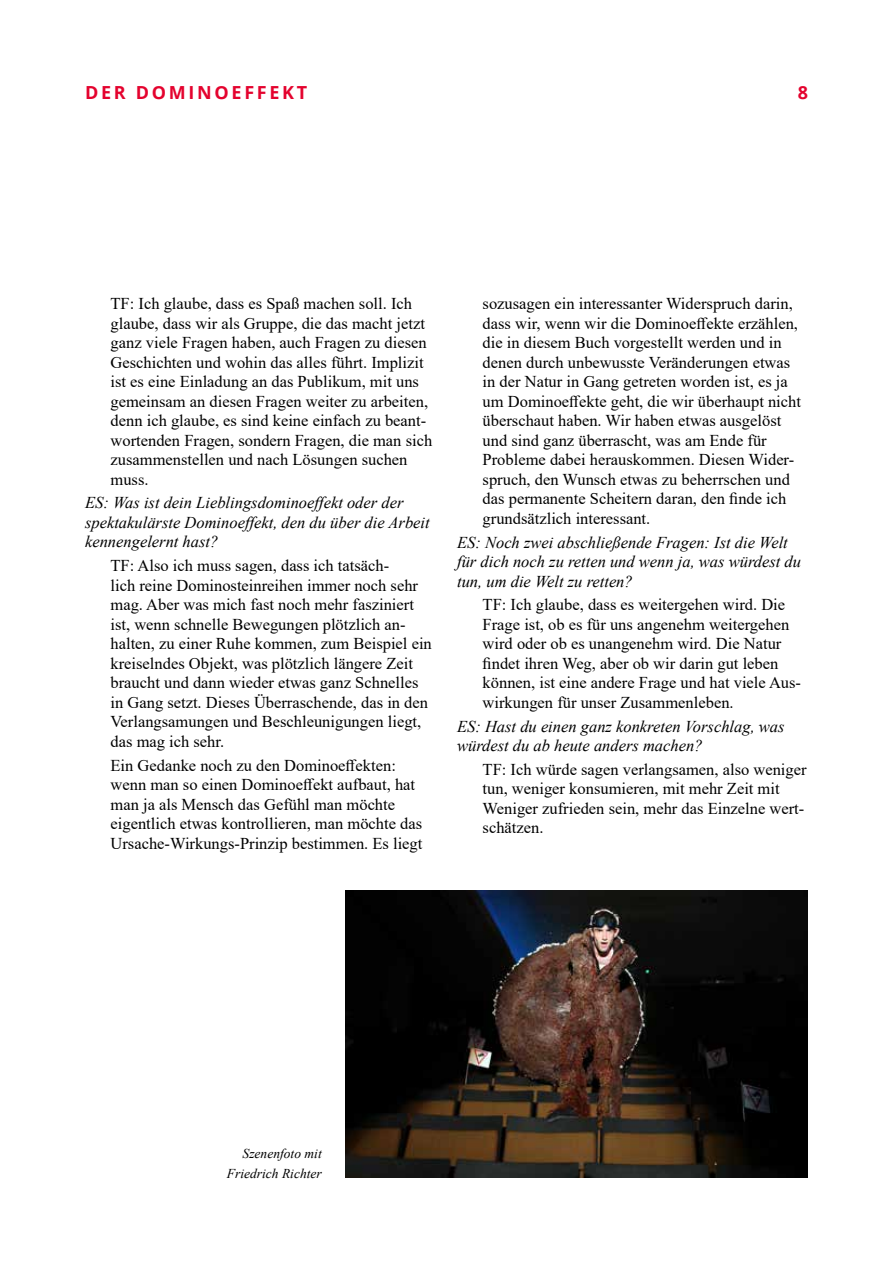
<style>
.page{position:relative;width:893px;height:1263px;background:#fff}
.page>*{position:absolute;margin:0;border:0;box-sizing:border-box;transform-origin:0 0}
.t1{font:700 18px "Open Sans";letter-spacing:.15em;color:#e4032e}
.t2{font:16.5px/19.5px "Times New Roman";color:#000}
.t3{font:italic 16.5px/19.5px "Times New Roman";color:#000}
.t4{font:italic 13.5px/19.5px "Times New Roman";color:#000;text-align:right}
</style>
<div class="page">
<img style="left:346px;top:890px;width:462px;height:288px">
<p class="t1" style="left:85px;top:80px;width:29px">DER</p>
<p class="t1" style="left:136px;top:80px;width:145px">DOMI NOE FFEKT</p>
<p class="t1" style="left:798px;top:80px;width:12px">8</p>
<p class="t2" style="left:111px;top:293px;width:323px">TF: Ich glaube, dass es Spaß machen soll. Ich glaube, dass wir als Gruppe, die das macht jetzt ganz viele Fragen haben, auch Fragen zu diesen Geschichten und wohin das alles führt. Implizit ist es eine Einladung an das Publikum, mit uns gemeinsam an diesen Fragen weiter zu arbeiten, denn ich glaube, es sind keine einfach zu beant&shy;wortenden Fragen, sondern Fragen, die man sich zusammenstellen und nach Lösungen suchen muss.</p>
<p class="t3" style="left:85px;top:493px;width:346px">ES: Was ist dein Lieblingsdominoeffekt oder der spektakulärste Dominoeffekt, den du über die Arbeit kennengelernt hast?</p>
<p class="t2" style="left:111px;top:555px;width:323px">TF: Also ich muss sagen, dass ich tatsäch-<br>lich reine Dominosteinreihen immer noch sehr mag. Aber was mich fast noch mehr fasziniert ist, wenn schnelle Bewegungen plötzlich an&shy;halten, zu einer Ruhe kommen, zum Beispiel ein kreiselndes Objekt, was plötzlich längere Zeit braucht und dann wieder etwas ganz Schnelles in Gang setzt. Dieses Überraschende, das in den Verlangsamungen und Beschleunigungen liegt, das mag ich sehr.</p>
<p class="t2" style="left:111px;top:755px;width:313px">Ein Gedanke noch zu den Dominoeffekten: wenn man so einen Dominoeffekt aufbaut, hat man ja als Mensch das Gefühl man möchte eigentlich etwas kontrollieren, man möchte das Ursache-Wirkungs-Prinzip bestimmen. Es liegt</p>
<p class="t2" style="left:483px;top:293px;width:320px">sozusagen ein interessanter Widerspruch darin, dass wir, wenn wir die Dominoeffekte erzählen, die in diesem Buch vorgestellt werden und in denen durch unbewusste Veränderungen etwas in der Natur in Gang getreten worden ist, es ja um Dominoeffekte geht, die wir überhaupt nicht überschaut haben. Wir haben etwas ausgelöst und sind ganz überrascht, was am Ende für Probleme dabei herauskommen. Diesen Wider&shy;spruch, den Wunsch etwas zu beherrschen und das permanente Scheitern daran, den finde ich grundsätzlich interessant.</p>
<p class="t3" style="left:457px;top:532px;width:345px">ES: Noch zwei abschließende Fragen: Ist die Welt für dich noch zu retten und wenn ja, was würdest du tun, um die Welt zu retten?</p>
<p class="t2" style="left:483px;top:594px;width:320px">TF: Ich glaube, dass es weitergehen wird. Die Frage ist, ob es für uns angenehm weitergehen wird oder ob es unangenehm wird. Die Natur findet ihren Weg, aber ob wir darin gut leben können, ist eine andere Frage und hat viele Aus&shy;wirkungen für unser Zusammenleben.</p>
<p class="t3" style="left:457px;top:716px;width:329px">ES: Hast du einen ganz konkreten Vorschlag, was würdest du ab heute anders machen?</p>
<p class="t2" style="left:483px;top:759px;width:325px">TF: Ich würde sagen verlangsamen, also weniger tun, weniger konsumieren, mit mehr Zeit mit Weniger zufrieden sein, mehr das Einzelne wert&shy;schätzen.</p>
<p class="t4" style="left:227px;top:1144px;width:96px">Szenenfoto mit<br>Friedrich Richter</p>
</div>
